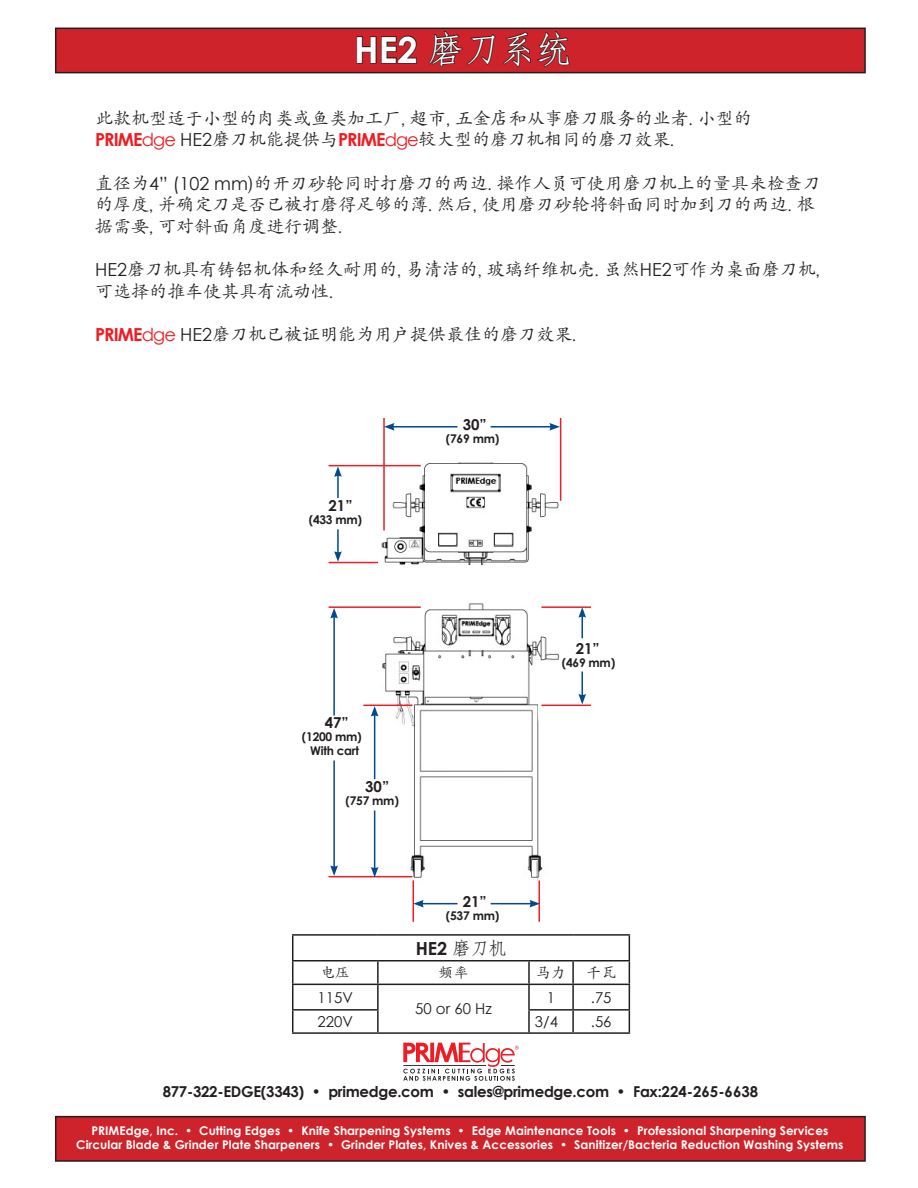
<style>
.page{position:relative;width:918px;height:1188px;background:#fff}
.page>*{position:absolute;margin:0;border:0;box-sizing:border-box;transform-origin:0 0}
.t1{font:36px "Adobe Fangsong Std";color:#fff}
.t2{font:18px/21.6px "Adobe Kaiti Std";color:#231f20}
.t3{font:700 18px "Century Gothic";color:#231f20}
.t4{font:700 15px "Century Gothic";letter-spacing:-.02em;color:#231f20}
.t5{font:15px "Century Gothic";color:#231f20}
.t6{font:15px "Adobe Kaiti Std";color:#231f20}
.t7{font:700 12px "Century Gothic";letter-spacing:.005em;color:#fff}
.t8{font:700 12px "Century Gothic";letter-spacing:-.02em;color:#231f20}
.s1{font-family:"Century Gothic";font-weight:700}
.s2{font-family:"Century Gothic";font-weight:700;color:#ee1d23}
.s3{font-family:"Century Gothic";color:#ee1d23}
.s4{font-family:"Century Gothic"}
.s5{font-family:"Adobe Fangsong Std";font-weight:400}
</style>
<div class="page">
<div style="left:56px;top:28px;width:809px;height:45px;background:#ce232a"></div>
<div style="left:55px;top:28px;width:811px;height:45px;border:2px solid #231f20"></div>
<div style="left:56px;top:1117px;width:809px;height:44px;background:#ce232a"></div>
<div style="left:55px;top:1116px;width:811px;height:46px;border:2px solid #231f20"></div>
<hr style="left:292px;top:934px;width:86px;height:2px;background:#231f20">
<hr style="left:378px;top:934px;width:151px;height:2px;background:#231f20">
<hr style="left:529px;top:934px;width:44px;height:2px;background:#231f20">
<hr style="left:573px;top:934px;width:57px;height:2px;background:#231f20">
<hr style="left:292px;top:960px;width:86px;height:2px;background:#231f20">
<hr style="left:378px;top:960px;width:151px;height:2px;background:#231f20">
<hr style="left:377px;top:962px;width:2px;height:22px;background:#231f20">
<hr style="left:529px;top:960px;width:44px;height:2px;background:#231f20">
<hr style="left:528px;top:962px;width:2px;height:22px;background:#231f20">
<hr style="left:573px;top:960px;width:57px;height:2px;background:#231f20">
<hr style="left:572px;top:962px;width:2px;height:22px;background:#231f20">
<hr style="left:292px;top:984px;width:86px;height:1px;background:#231f20">
<hr style="left:378px;top:984px;width:151px;height:1px;background:#231f20">
<hr style="left:377px;top:985px;width:2px;height:24px;background:#231f20">
<hr style="left:529px;top:984px;width:44px;height:1px;background:#231f20">
<hr style="left:528px;top:985px;width:2px;height:24px;background:#231f20">
<hr style="left:573px;top:984px;width:57px;height:1px;background:#231f20">
<hr style="left:572px;top:985px;width:2px;height:24px;background:#231f20">
<hr style="left:292px;top:1009px;width:87px;height:2px;background:#231f20">
<svg style="left:292px;top:936px;width:1px;height:96px"></svg>
<hr style="left:377px;top:1011px;width:2px;height:21px;background:#231f20">
<hr style="left:528px;top:1009px;width:45px;height:2px;background:#231f20">
<hr style="left:528px;top:1011px;width:2px;height:21px;background:#231f20">
<hr style="left:573px;top:1009px;width:57px;height:2px;background:#231f20">
<hr style="left:572px;top:1011px;width:2px;height:21px;background:#231f20">
<svg style="left:629px;top:936px;width:1px;height:96px"></svg>
<hr style="left:292px;top:1032px;width:86px;height:2px;background:#231f20">
<hr style="left:378px;top:1032px;width:151px;height:2px;background:#231f20">
<hr style="left:529px;top:1032px;width:44px;height:2px;background:#231f20">
<hr style="left:573px;top:1032px;width:57px;height:2px;background:#231f20">
<img style="left:364px;top:459px;width:197px;height:421px">
<hr style="left:383px;top:418px;width:2px;height:112px;background:#ee1d23">
<hr style="left:560px;top:418px;width:1px;height:83px;background:#ee1d23">
<hr style="left:538px;top:880px;width:2px;height:42px;background:#ee1d23">
<hr style="left:413px;top:880px;width:1px;height:42px;background:#ee1d23">
<hr style="left:541px;top:606px;width:50px;height:2px;background:#ee1d23">
<hr style="left:541px;top:705px;width:50px;height:1px;background:#ee1d23">
<hr style="left:329px;top:562px;width:49px;height:1px;background:#ee1d23">
<hr style="left:329px;top:465px;width:92px;height:1px;background:#ee1d23">
<hr style="left:329px;top:606px;width:92px;height:2px;background:#ee1d23">
<hr style="left:329px;top:876px;width:84px;height:1px;background:#ee1d23">
<hr style="left:363px;top:705px;width:50px;height:1px;background:#ee1d23">
<hr style="left:392px;top:426px;width:66px;height:2px;background:#014990">
<svg style="left:384px;top:423px;width:11px;height:8px"></svg>
<hr style="left:421px;top:903px;width:37px;height:1px;background:#014990">
<svg style="left:413px;top:900px;width:11px;height:8px"></svg>
<svg style="left:578px;top:607px;width:8px;height:31px"></svg>
<hr style="left:337px;top:475px;width:2px;height:23px;background:#014990">
<svg style="left:334px;top:466px;width:8px;height:11px"></svg>
<hr style="left:333px;top:616px;width:2px;height:100px;background:#014990">
<svg style="left:330px;top:608px;width:8px;height:10px"></svg>
<hr style="left:374px;top:714px;width:1px;height:65px;background:#014990">
<svg style="left:371px;top:706px;width:7px;height:11px"></svg>
<svg style="left:578px;top:672px;width:8px;height:32px"></svg>
<hr style="left:337px;top:529px;width:2px;height:25px;background:#014990">
<svg style="left:334px;top:551px;width:8px;height:11px"></svg>
<hr style="left:333px;top:760px;width:2px;height:108px;background:#014990">
<svg style="left:330px;top:865px;width:8px;height:11px"></svg>
<hr style="left:374px;top:810px;width:1px;height:59px;background:#014990">
<svg style="left:371px;top:867px;width:7px;height:10px"></svg>
<hr style="left:491px;top:426px;width:61px;height:2px;background:#014990">
<svg style="left:549px;top:423px;width:11px;height:8px"></svg>
<hr style="left:491px;top:903px;width:41px;height:1px;background:#014990">
<svg style="left:529px;top:900px;width:11px;height:8px"></svg>
<svg style="left:356px;top:35px;width:61px;height:29px"></svg>
<svg style="left:428px;top:30px;width:143px;height:37px"></svg>
<svg style="left:403px;top:1043px;width:116px;height:38px"></svg>
<p class="t1" style="left:354px;top:27px;width:219px"><span class="s1">HE2</span> 磨刀系统</p>
<p class="t2" style="left:95px;top:108px;width:658px">此款机型适于小型的肉类或鱼类加工厂, 超市, 五金店和从事磨刀服务的业者. 小型的</p>
<p class="t2" style="left:95px;top:129px;width:580px"><span class="s2">PRIME</span><span class="s3">dge</span> <span class="s4">HE2</span>磨刀机能提供与<span class="s2">PRIME</span><span class="s3">dge</span>较大型的磨刀机相同的磨刀效果.</p>
<p class="t2" style="left:95px;top:172px;width:727px">直径为<span class="s4">4” (102 mm</span>)的开刃砂轮同时打磨刀的两边. 操作人员可使用磨刀机上的量具来检查刀的厚度, 并确定刀是否已被打磨得足够的薄. 然后, 使用磨刃砂轮将斜面同时加到刀的两边. 根据需要, 可对斜面角度进行调整.</p>
<p class="t2" style="left:95px;top:259px;width:726px"><span class="s4">HE2</span>磨刀机具有铸铝机体和经久耐用的, 易清洁的, 玻璃纤维机壳. 虽然<span class="s4">HE2</span>可作为桌面磨刀机,可选择的推车使其具有流动性.</p>
<p class="t2" style="left:95px;top:324px;width:482px"><span class="s2">PRIME</span><span class="s3">dge</span> <span class="s4">HE2</span>磨刀机已被证明能为用户提供最佳的磨刀效果.</p>
<p class="t4" style="left:463px;top:415px;width:25px">30”</p>
<p class="t4" style="left:329px;top:496px;width:25px">21”</p>
<p class="t8" style="left:309px;top:512px;width:55px">(433 mm)</p>
<p class="t8" style="left:446px;top:431px;width:55px">(769 mm)</p>
<p class="t4" style="left:325px;top:713px;width:25px">47”</p>
<p class="t8" style="left:302px;top:730px;width:61px">(1200 mm)</p>
<p class="t8" style="left:310px;top:743px;width:50px">With cart</p>
<p class="t4" style="left:365px;top:777px;width:25px">30”</p>
<p class="t8" style="left:345px;top:793px;width:55px">(757 mm)</p>
<p class="t4" style="left:463px;top:892px;width:25px">21”</p>
<p class="t8" style="left:446px;top:908px;width:55px">(537 mm)</p>
<p class="t3" style="left:416px;top:937px;width:92px">HE2 <span class="s5">磨刀机</span></p>
<p class="t4" style="left:576px;top:639px;width:25px">21”</p>
<p class="t8" style="left:562px;top:655px;width:55px">(469 mm)</p>
<p class="t6" style="left:320px;top:964px;width:31px">电压</p>
<p class="t6" style="left:438px;top:964px;width:31px">频率</p>
<p class="t6" style="left:536px;top:964px;width:31px">马力</p>
<p class="t6" style="left:586px;top:964px;width:31px">千瓦</p>
<p class="t5" style="left:318px;top:988px;width:37px">115V</p>
<p class="t5" style="left:415px;top:1000px;width:78px">50 or 60 Hz</p>
<p class="t5" style="left:547px;top:988px;width:10px">1</p>
<p class="t5" style="left:591px;top:988px;width:22px">.75</p>
<p class="t5" style="left:318px;top:1013px;width:37px">220V</p>
<p class="t5" style="left:535px;top:1013px;width:25px">3/4</p>
<p class="t5" style="left:591px;top:1013px;width:22px">.56</p>
<p class="t4" style="left:163px;top:1082px;width:597px">877-322-EDGE(3343) • primedge.com • sales@primedge.com • Fax:224-265-6638</p>
<p class="t7" style="left:91px;top:1123px;width:739px">PRIMEdge, Inc. • Cutting Edges • Knife Sharpening Systems • Edge Maintenance Tools • Professional Sharpening Services</p>
<p class="t7" style="left:76px;top:1137px;width:769px">Circular Blade &amp; Grinder Plate Sharpeners • Grinder Plates, Knives &amp; Accessories • Sanitizer/Bacteria Reduction Washing Systems</p>
</div>
